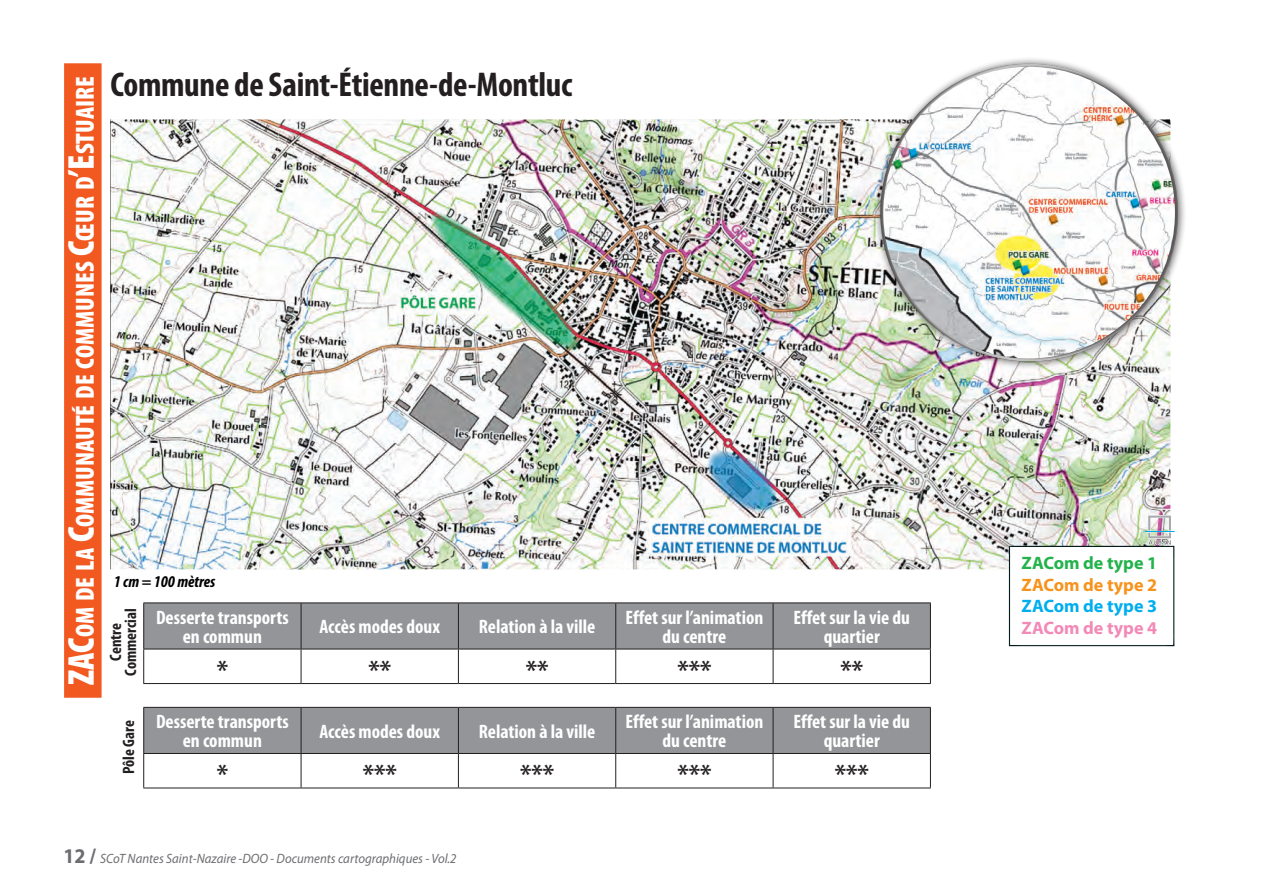
<style>
.page{position:relative;width:1263px;height:893px;background:#fff}
.page>*{position:absolute;margin:0;border:0;box-sizing:border-box;transform-origin:0 0}
.t1{font:700 condensed 34.5px "Myriad Pro";letter-spacing:-.01em;color:#231f20}
.t2{font:600 condensed 30px "Myriad Pro";color:#231f20}
.t3{font:900 condensed 26.25px "Myriad Pro";color:#fff}
.t4{font:700 condensed 19.5px/19.5px "Myriad Pro";color:#fff;text-align:center}
.t5{font:700 18px "Myriad Pro";color:#23b24b}
.t6{font:700 18px "Myriad Pro";color:#f7931d}
.t7{font:700 18px "Myriad Pro";color:#00aeef}
.t8{font:700 18px "Myriad Pro";color:#f289b7}
.t9{font:700 condensed 16.5px/15px "Myriad Pro";color:#231f20;text-align:center}
.t10{font:italic 700 condensed 16.5px "Myriad Pro";color:#000001}
.t11{font:italic 13.5px "Myriad Pro";color:#6c6d70;scale:.95 1}
.s1{font-size:37.5px}
.s2{font-family:"Myriad";font-weight:700;font-style:normal;font-size:21px}
</style>
<div class="page">
<img style="left:110px;top:121px;width:1059px;height:447px">
<div style="left:63px;top:112px;width:1115px;height:465px;border:8px solid #fff"></div>
<div style="left:64px;top:63px;width:38px;height:635px;background:#f15921"></div>
<div style="left:144px;top:603px;width:786px;height:46px;background:#939598"></div>
<hr style="left:143px;top:602px;width:158px;height:1px;background:#231f20">
<hr style="left:143px;top:603px;width:1px;height:46px;background:#231f20">
<hr style="left:301px;top:602px;width:157px;height:1px;background:#231f20">
<hr style="left:301px;top:603px;width:1px;height:46px;background:#231f20">
<hr style="left:458px;top:602px;width:158px;height:1px;background:#231f20">
<hr style="left:458px;top:603px;width:1px;height:46px;background:#231f20">
<hr style="left:616px;top:602px;width:157px;height:1px;background:#231f20">
<hr style="left:615px;top:603px;width:1px;height:46px;background:#231f20">
<hr style="left:773px;top:602px;width:158px;height:1px;background:#231f20">
<hr style="left:773px;top:603px;width:1px;height:46px;background:#231f20">
<hr style="left:930px;top:603px;width:1px;height:46px;background:#231f20">
<hr style="left:143px;top:649px;width:158px;height:1px;background:#231f20">
<hr style="left:143px;top:649px;width:1px;height:34px;background:#231f20">
<hr style="left:301px;top:649px;width:157px;height:1px;background:#231f20">
<hr style="left:301px;top:649px;width:1px;height:34px;background:#231f20">
<hr style="left:458px;top:649px;width:158px;height:1px;background:#231f20">
<hr style="left:458px;top:649px;width:1px;height:34px;background:#231f20">
<hr style="left:616px;top:649px;width:157px;height:1px;background:#231f20">
<hr style="left:615px;top:649px;width:1px;height:34px;background:#231f20">
<hr style="left:773px;top:649px;width:158px;height:1px;background:#231f20">
<hr style="left:773px;top:649px;width:1px;height:34px;background:#231f20">
<hr style="left:930px;top:649px;width:1px;height:34px;background:#231f20">
<hr style="left:143px;top:683px;width:158px;height:1px;background:#231f20">
<hr style="left:301px;top:683px;width:157px;height:1px;background:#231f20">
<hr style="left:458px;top:683px;width:158px;height:1px;background:#231f20">
<hr style="left:616px;top:683px;width:157px;height:1px;background:#231f20">
<hr style="left:773px;top:683px;width:158px;height:1px;background:#231f20">
<div style="left:1008px;top:545px;width:172px;height:102px;background:#fff"></div>
<div style="left:873px;top:56px;width:313px;height:314px;background:#231f20;opacity:.75"></div>
<div style="left:880px;top:62px;width:300px;height:300px;background:#231f20;opacity:.75"></div>
<div style="left:144px;top:708px;width:786px;height:45px;background:#939598"></div>
<hr style="left:143px;top:707px;width:158px;height:1px;background:#231f20">
<hr style="left:143px;top:708px;width:1px;height:45px;background:#231f20">
<hr style="left:301px;top:707px;width:157px;height:1px;background:#231f20">
<hr style="left:301px;top:708px;width:1px;height:45px;background:#231f20">
<hr style="left:458px;top:707px;width:158px;height:1px;background:#231f20">
<hr style="left:458px;top:708px;width:1px;height:45px;background:#231f20">
<hr style="left:616px;top:707px;width:157px;height:1px;background:#231f20">
<hr style="left:615px;top:708px;width:1px;height:45px;background:#231f20">
<hr style="left:773px;top:707px;width:158px;height:1px;background:#231f20">
<hr style="left:773px;top:708px;width:1px;height:45px;background:#231f20">
<hr style="left:930px;top:708px;width:1px;height:45px;background:#231f20">
<hr style="left:143px;top:753px;width:158px;height:1px;background:#231f20">
<hr style="left:143px;top:754px;width:1px;height:34px;background:#231f20">
<hr style="left:301px;top:753px;width:157px;height:1px;background:#231f20">
<hr style="left:301px;top:754px;width:1px;height:34px;background:#231f20">
<hr style="left:458px;top:753px;width:158px;height:1px;background:#231f20">
<hr style="left:458px;top:754px;width:1px;height:34px;background:#231f20">
<hr style="left:616px;top:753px;width:157px;height:1px;background:#231f20">
<hr style="left:615px;top:754px;width:1px;height:34px;background:#231f20">
<hr style="left:773px;top:753px;width:158px;height:1px;background:#231f20">
<hr style="left:773px;top:754px;width:1px;height:34px;background:#231f20">
<hr style="left:930px;top:754px;width:1px;height:34px;background:#231f20">
<hr style="left:143px;top:788px;width:158px;height:1px;background:#231f20">
<hr style="left:301px;top:788px;width:157px;height:1px;background:#231f20">
<hr style="left:458px;top:788px;width:158px;height:1px;background:#231f20">
<hr style="left:616px;top:788px;width:157px;height:1px;background:#231f20">
<hr style="left:773px;top:788px;width:158px;height:1px;background:#231f20">
<svg style="left:1145px;top:515px;width:29px;height:30px"></svg>
<h3 class="t3" style="left:68px;top:685px;width:610px;rotate:-90deg"><span class="s1">ZAC</span>om de la <span class="s1">C</span>ommunauté de communes <span class="s1">C</span>œur d<span class="s1">’E</span>stuaire</h3>
<h1 class="t1" style="left:110px;top:63px;width:463px">Commune de Saint-Étienne-de-Montluc</h1>
<p class="t10" style="left:114px;top:571px;width:103px">1 cm = 100 mètres</p>
<p class="t9" style="left:108px;top:676px;width:69px;rotate:-90deg">Centre<br>Commercial</p>
<p class="t4" style="left:156px;top:607px;width:134px">Desserte transports en commun</p>
<p class="t4" style="left:319px;top:617px;width:122px">Accès modes doux</p>
<p class="t4" style="left:479px;top:617px;width:118px">Relation à la ville</p>
<p class="t4" style="left:625px;top:607px;width:139px">Effet sur l’animation du centre</p>
<p class="t4" style="left:793px;top:607px;width:118px">Effet sur la vie du quartier</p>
<h2 class="t2" style="left:217px;top:652px;width:13px">*</h2>
<h2 class="t2" style="left:368px;top:652px;width:24px">**</h2>
<h2 class="t2" style="left:526px;top:652px;width:24px">**</h2>
<h2 class="t2" style="left:677px;top:652px;width:36px">***</h2>
<h2 class="t2" style="left:840px;top:652px;width:24px">**</h2>
<p class="t9" style="left:121px;top:774px;width:56px;rotate:-90deg">Pôle Gare</p>
<p class="t4" style="left:156px;top:711px;width:134px">Desserte transports en commun</p>
<p class="t4" style="left:319px;top:721px;width:122px">Accès modes doux</p>
<p class="t4" style="left:479px;top:721px;width:118px">Relation à la ville</p>
<p class="t4" style="left:625px;top:711px;width:139px">Effet sur l’animation du centre</p>
<p class="t4" style="left:793px;top:711px;width:118px">Effet sur la vie du quartier</p>
<h2 class="t2" style="left:217px;top:756px;width:13px">*</h2>
<h2 class="t2" style="left:363px;top:756px;width:36px">***</h2>
<h2 class="t2" style="left:520px;top:756px;width:36px">***</h2>
<h2 class="t2" style="left:677px;top:756px;width:36px">***</h2>
<h2 class="t2" style="left:835px;top:756px;width:36px">***</h2>
<p class="t11" style="left:63px;top:850px;width:415px"><span class="s2">12 /</span> SCoT Nantes Saint-Nazaire -DOO - Documents cartographiques - Vol.2</p>
<p class="t5" style="left:1021px;top:551px;width:137px">ZACom de type 1</p>
<p class="t6" style="left:1021px;top:573px;width:137px">ZACom de type 2</p>
<p class="t7" style="left:1021px;top:594px;width:137px">ZACom de type 3</p>
<p class="t8" style="left:1021px;top:616px;width:137px">ZACom de type 4</p>
</div>
